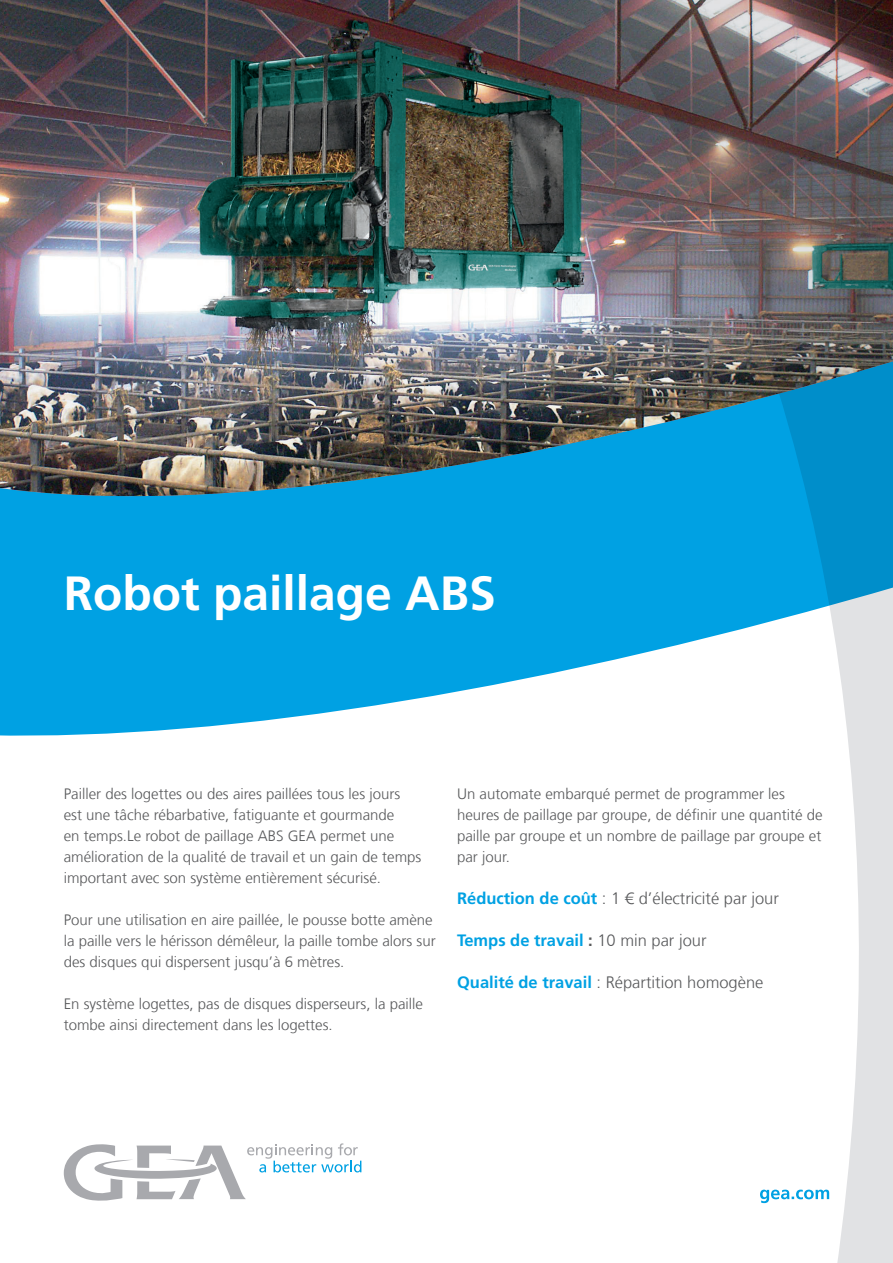
<style>
.page{position:relative;width:893px;height:1263px;background:#fff}
.page>*{position:absolute;margin:0;border:0;box-sizing:border-box;transform-origin:0 0}
.t1{font:700 48px "Frutiger LT Com";color:#fff}
.Copy{font:300 16.5px "Frutiger LT Com";color:#57585a}
.Copy-2{font:700 16.5px "Frutiger LT Com";color:#00a1e3}
.Copy-3{font:300 15px/21px "Frutiger LT Com";color:#57585a}
.s1{font-weight:700;color:#00a1e3}
.s2{color:#57585a}
.s3{font-weight:300;color:#57585a}
</style>
<div class="page">
<img style="left:0;top:0;width:588px;height:358px">
<img style="left:588px;top:0;width:305px;height:1263px">
<img style="left:0;top:358px;width:893px;height:379px">
<svg style="left:64px;top:1143px;width:297px;height:58px"></svg>
<svg style="left:760px;top:1189px;width:69px;height:14px"></svg>
<p class="t1" style="left:64px;top:565px;width:434px">Robot paillage ABS</p>
<p class="Copy-3" style="left:64px;top:783px;width:359px">Pailler des logettes ou des aires paillées tous les jours est une tâche rébarbative, fatiguante et gourmande<br>en temps.Le robot de paillage ABS GEA permet une amélioration de la qualité de travail et un gain de temps important avec son système entièrement sécurisé.</p>
<p class="Copy-3" style="left:64px;top:909px;width:373px">Pour une utilisation en aire paillée, le pousse botte amène la paille vers le hérisson démêleur, la paille tombe alors sur des disques qui dispersent jusqu’à 6 mètres.</p>
<p class="Copy-3" style="left:64px;top:993px;width:361px">En système logettes, pas de disques disperseurs, la paille tombe ainsi directement dans les logettes.</p>
<p class="Copy-3" style="left:457px;top:783px;width:367px">Un automate embarqué permet de programmer les heures de paillage par groupe, de définir une quantité de paille par groupe et un nombre de paillage par groupe et par jour.</p>
<p class="Copy" style="left:457px;top:889px;width:323px"><span class="s1">Réduction de coût</span> : 1 € d’électricité par jour</p>
<p class="Copy-2" style="left:457px;top:931px;width:251px">Temps de travail <span class="s2">:</span> <span class="s3">10 min par jour</span></p>
<p class="Copy" style="left:457px;top:973px;width:308px"><span class="s1">Qualité de travail</span> : Répartition homogène</p>
</div>
